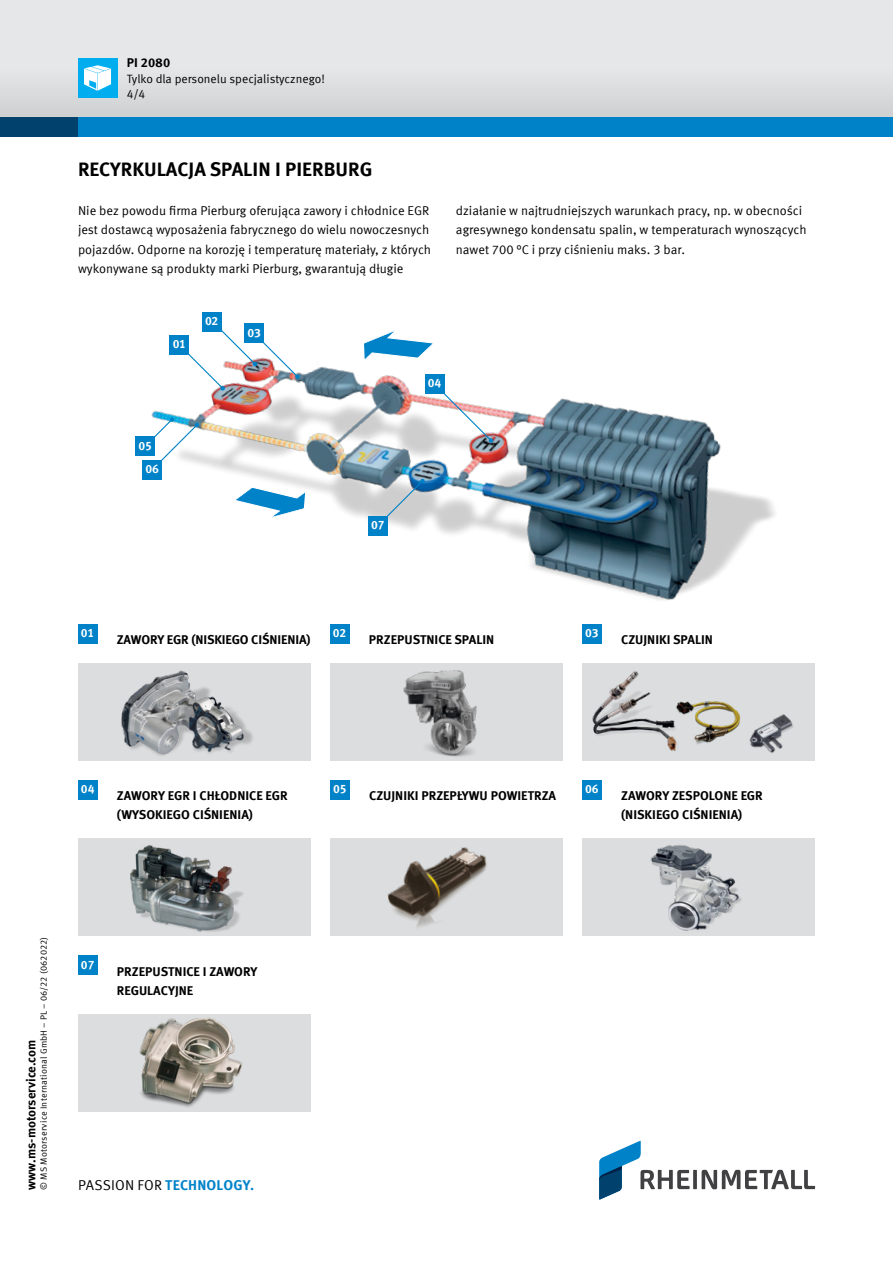
<style>
.page{position:relative;width:893px;height:1263px;background:#fff}
.page>*{position:absolute;margin:0;border:0;box-sizing:border-box;transform-origin:0 0}
.t1{font:700 19.5px "Meta Offc Pro";color:#000}
.t2{font:700 14.25px "Meta Offc Pro";letter-spacing:.01em;color:#0082c8}
.t3{font:12.75px/19.5px "Meta Offc Pro Norm";color:#000}
.t4{font:700 12.75px/19.5px "Meta Offc Pro";color:#000}
.t5{font:12px "Meta Offc Pro Norm";color:#000}
.t6{font:700 12px "Meta Offc Pro";letter-spacing:-.01em;color:#fff}
.t7{font:9px "Meta Offc Pro Norm";letter-spacing:.02em;color:#000}
.s1{font-family:"Meta Offc Pro Norm";font-weight:400;color:#000}
</style>
<div class="page">
<div style="left:0;top:0;width:893px;height:127px;background:#e6e7e8"></div>
<div style="left:0;top:68px;width:893px;height:49px;background:#dadbdd"></div>
<div style="left:0;top:117px;width:893px;height:19px;background:#00416e"></div>
<div style="left:78px;top:117px;width:815px;height:19px;background:#0082c8"></div>
<div style="left:78px;top:58px;width:39px;height:39px;background:#00aeef"></div>
<svg style="left:84px;top:65px;width:27px;height:26px"></svg>
<svg style="left:599px;top:1141px;width:216px;height:58px"></svg>
<img style="left:135px;top:312px;width:640px;height:332px">
<svg style="left:223px;top:478px;width:103px;height:45px"></svg>
<svg style="left:343px;top:327px;width:101px;height:41px"></svg>
<div style="left:135px;top:437px;width:20px;height:19px;background:#0082c8"></div>
<div style="left:170px;top:335px;width:19px;height:19px;background:#0082c8"></div>
<div style="left:202px;top:312px;width:19px;height:19px;background:#0082c8"></div>
<svg style="left:177px;top:318px;width:123px;height:73px"></svg>
<div style="left:244px;top:323px;width:20px;height:20px;background:#0082c8"></div>
<svg style="left:138px;top:417px;width:61px;height:54px"></svg>
<div style="left:142px;top:460px;width:20px;height:19px;background:#0082c8"></div>
<svg style="left:377px;top:479px;width:48px;height:48px;background:#bbc6cd"></svg>
<div style="left:368px;top:516px;width:20px;height:19px;background:#0082c8"></div>
<svg style="left:432px;top:382px;width:61px;height:61px"></svg>
<div style="left:425px;top:374px;width:19px;height:19px;background:#0082c8"></div>
<div style="left:78px;top:1014px;width:233px;height:98px;background:#dcddde"></div>
<img style="left:139px;top:1018px;width:104px;height:89px">
<div style="left:78px;top:838px;width:233px;height:98px;background:#dcddde"></div>
<div style="left:330px;top:838px;width:233px;height:98px;background:#dcddde"></div>
<div style="left:582px;top:838px;width:233px;height:98px;background:#dcddde"></div>
<div style="left:78px;top:663px;width:233px;height:97px;background:#dcddde"></div>
<div style="left:330px;top:663px;width:233px;height:97px;background:#dcddde"></div>
<div style="left:582px;top:663px;width:233px;height:97px;background:#dcddde"></div>
<img style="left:403px;top:670px;width:74px;height:87px">
<img style="left:592px;top:670px;width:84px;height:81px">
<img style="left:674px;top:701px;width:67px;height:45px">
<img style="left:387px;top:847px;width:100px;height:81px">
<img style="left:749px;top:714px;width:45px;height:39px">
<img style="left:108px;top:670px;width:149px;height:91px">
<img style="left:131px;top:845px;width:112px;height:87px">
<img style="left:650px;top:845px;width:92px;height:86px">
<div style="left:582px;top:624px;width:20px;height:20px;background:#0082c8"></div>
<div style="left:330px;top:780px;width:20px;height:19px;background:#0082c8"></div>
<div style="left:330px;top:624px;width:19px;height:20px;background:#0082c8"></div>
<div style="left:78px;top:780px;width:19px;height:19px;background:#0082c8"></div>
<div style="left:78px;top:624px;width:19px;height:20px;background:#0082c8"></div>
<div style="left:582px;top:780px;width:20px;height:19px;background:#0082c8"></div>
<div style="left:78px;top:956px;width:19px;height:19px;background:#0082c8"></div>
<p class="t4" style="left:127px;top:52px;width:45px">PI 2080</p>
<p class="t5" style="left:127px;top:84px;width:20px">4/4</p>
<p class="t5" style="left:127px;top:69px;width:200px">Tylko dla personelu specjalistycznego!</p>
<h1 class="t1" style="left:78px;top:153px;width:296px">RECYRKULACJA SPALIN I PIERBURG</h1>
<p class="t3" style="left:78px;top:200px;width:355px">Nie bez powodu firma Pierburg oferująca zawory i chłodnice EGR jest dostawcą wyposażenia fabrycznego do wielu nowoczesnych pojazdów. Odporne na korozję i temperaturę materiały, z których wykonywane są produkty marki Pierburg, gwarantują długie</p>
<p class="t3" style="left:456px;top:200px;width:352px">działanie w najtrudniejszych warunkach pracy, np. w obecności agresywnego kondensatu spalin, w temperaturach wynoszących nawet 700 °C i przy ciśnieniu maks. 3 bar.</p>
<p class="t6" style="left:173px;top:335px;width:15px">01</p>
<p class="t6" style="left:205px;top:312px;width:15px">02</p>
<p class="t6" style="left:248px;top:323px;width:15px">03</p>
<p class="t6" style="left:138px;top:436px;width:15px">05</p>
<p class="t6" style="left:146px;top:460px;width:15px">06</p>
<p class="t6" style="left:428px;top:374px;width:15px">04</p>
<p class="t6" style="left:371px;top:516px;width:15px">07</p>
<p class="t6" style="left:81px;top:624px;width:15px">01</p>
<p class="t4" style="left:117px;top:629px;width:195px">ZAWORY EGR (NISKIEGO CIŚNIENIA)</p>
<p class="t6" style="left:333px;top:624px;width:15px">02</p>
<p class="t4" style="left:369px;top:629px;width:127px">PRZEPUSTNICE SPALIN</p>
<p class="t6" style="left:585px;top:624px;width:15px">03</p>
<p class="t4" style="left:621px;top:629px;width:93px">CZUJNIKI SPALIN</p>
<p class="t6" style="left:81px;top:780px;width:15px">04</p>
<p class="t4" style="left:117px;top:784px;width:172px">ZAWORY EGR I CHŁODNICE EGR (WYSOKIEGO CIŚNIENIA)</p>
<p class="t6" style="left:333px;top:780px;width:15px">05</p>
<p class="t4" style="left:369px;top:784px;width:188px">CZUJNIKI PRZEPŁYWU POWIETRZA</p>
<p class="t6" style="left:585px;top:780px;width:15px">06</p>
<p class="t4" style="left:621px;top:784px;width:143px">ZAWORY ZESPOLONE EGR (NISKIEGO CIŚNIENIA)</p>
<p class="t7" style="left:37px;top:1189px;width:254px;rotate:-90deg">© MS Motorservice International GmbH – PL – 06/22 (062022)</p>
<p class="t4" style="left:21px;top:1189px;width:151px;rotate:-90deg">www.ms-motorservice.com</p>
<p class="t6" style="left:81px;top:955px;width:15px">07</p>
<p class="t4" style="left:117px;top:960px;width:142px">PRZEPUSTNICE I ZAWORY<br>REGULACYJNE</p>
<p class="t2" style="left:78px;top:1173px;width:178px"><span class="s1">PASSION FOR</span> TECHNOLOGY.</p>
</div>
